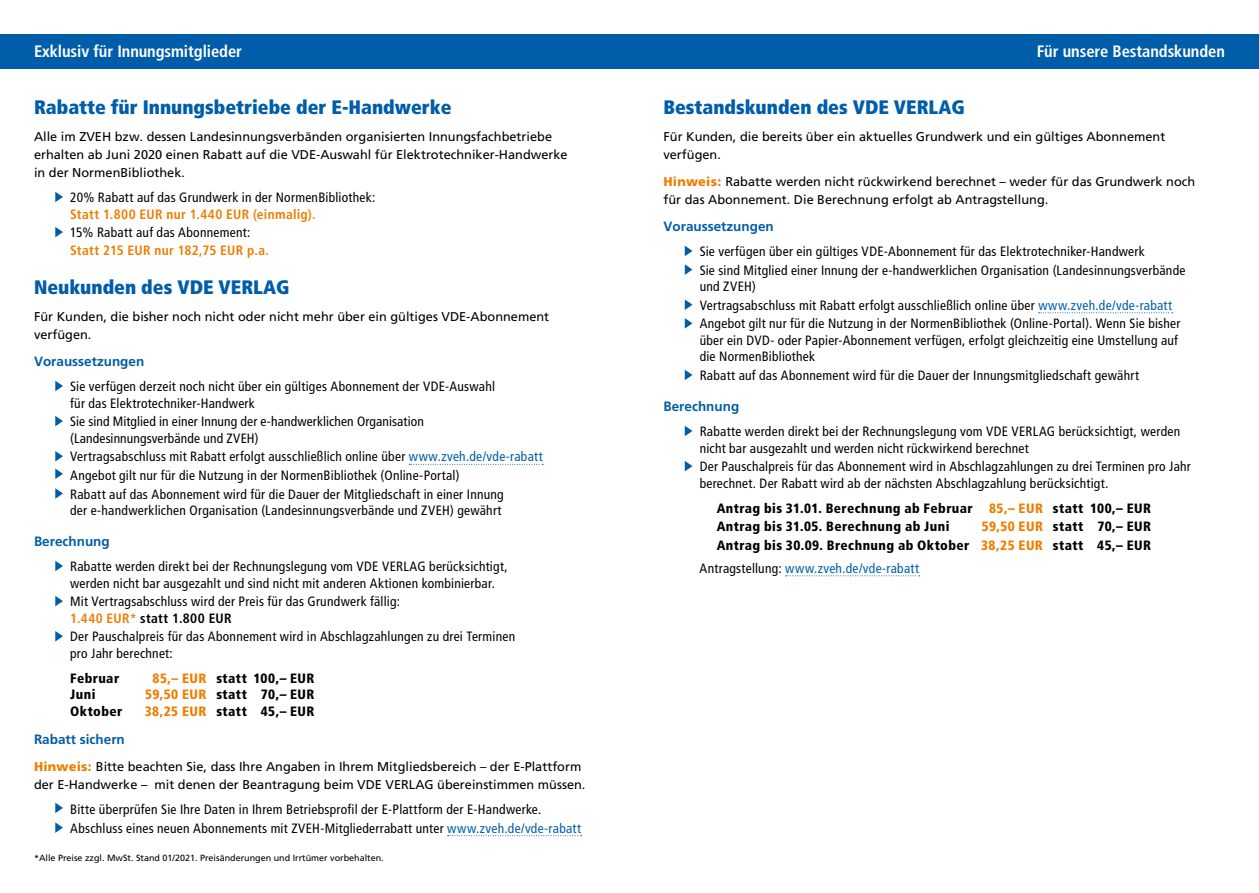
<style>
.page{position:relative;width:1259px;height:893px;background:#fff}
.page>*{position:absolute;margin:0;border:0;box-sizing:border-box;transform-origin:0 0}
.t1{font:900 condensed 19.5px "Frutiger LT Std";color:#005da9}
.t2{font:700 condensed 16.5px "Frutiger LT Std";letter-spacing:-.005em;color:#fff}
.t3{font:condensed 13.5px/16.5px "Frutiger LT Std";letter-spacing:.02em;color:#000}
.t4{font:900 condensed 13.5px/18.6px "Frutiger LT Std";letter-spacing:.03em;color:#000}
.t5{font:700 13.5px "Frutiger LT Std";color:#005da9}
.t6{font:700 condensed 13.5px "Frutiger LT Std";letter-spacing:.025em;color:#ef7d00}
.t7{font:condensed 13.5px "Frutiger LT Std";letter-spacing:.02em;color:#005da9}
.t8{font:12.75px/18px "Frutiger LT Std";color:#000}
.t9{font:9px "Frutiger LT Std";color:#000}
.s1{color:#005da9}
.s2{font-weight:700;color:#ef7d00}
.s3{font-weight:700}
.s4{color:#ef7d00}
.s5{font-weight:900;color:#ef7d00}
.s6{color:#000}
</style>
<div class="page">
<div style="left:0;top:34px;width:629px;height:34px;background:#005da9"></div>
<div style="left:629px;top:34px;width:630px;height:34px;background:#005da9"></div>
<svg style="left:409px;top:464px;width:134px;height:1px"></svg>
<svg style="left:448px;top:835px;width:134px;height:1px"></svg>
<svg style="left:55px;top:192px;width:8px;height:10px"></svg>
<svg style="left:55px;top:227px;width:8px;height:10px"></svg>
<svg style="left:55px;top:381px;width:8px;height:10px"></svg>
<svg style="left:55px;top:416px;width:8px;height:10px"></svg>
<svg style="left:55px;top:451px;width:8px;height:10px"></svg>
<svg style="left:55px;top:468px;width:8px;height:11px"></svg>
<svg style="left:55px;top:488px;width:8px;height:11px"></svg>
<svg style="left:55px;top:561px;width:8px;height:10px"></svg>
<svg style="left:55px;top:596px;width:8px;height:10px"></svg>
<svg style="left:55px;top:631px;width:8px;height:10px"></svg>
<svg style="left:55px;top:803px;width:8px;height:10px"></svg>
<svg style="left:55px;top:822px;width:8px;height:11px"></svg>
<svg style="left:1038px;top:312px;width:134px;height:1px"></svg>
<svg style="left:785px;top:575px;width:134px;height:1px"></svg>
<svg style="left:685px;top:246px;width:7px;height:10px"></svg>
<svg style="left:685px;top:264px;width:7px;height:11px"></svg>
<svg style="left:685px;top:299px;width:7px;height:11px"></svg>
<svg style="left:685px;top:318px;width:7px;height:11px"></svg>
<svg style="left:685px;top:370px;width:7px;height:10px"></svg>
<svg style="left:685px;top:426px;width:7px;height:10px"></svg>
<svg style="left:685px;top:461px;width:7px;height:10px"></svg>
<p class="t2" style="left:34px;top:42px;width:209px">Exklusiv für Innungsmitglieder</p>
<p class="t2" style="left:1036px;top:42px;width:190px">Für unsere Bestandskunden</p>
<h1 class="t1" style="left:34px;top:95px;width:419px">Rabatte für Innungsbetriebe der E-Handwerke</h1>
<p class="t8" style="left:34px;top:128px;width:535px">Alle im ZVEH bzw. dessen Landesinnungsverbänden organisierten Innungsfachbetriebe erhalten ab Juni 2020 einen Rabatt auf die VDE-Auswahl für Elektrotechniker-Handwerke in der NormenBibliothek.</p>
<p class="t3" style="left:70px;top:189px;width:307px">20% Rabatt auf das Grundwerk in der NormenBibliothek:</p>
<p class="t6" style="left:70px;top:206px;width:247px">Statt 1.800 EUR nur 1.440 EUR (einmalig).</p>
<p class="t3" style="left:70px;top:224px;width:182px">15% Rabatt auf das Abonnement:</p>
<p class="t6" style="left:70px;top:242px;width:200px">Statt 215 EUR nur 182,75 EUR p.a.</p>
<h1 class="t1" style="left:34px;top:275px;width:257px">Neukunden des VDE VERLAG</h1>
<p class="t8" style="left:34px;top:308px;width:517px">Für Kunden, die bisher noch nicht oder nicht mehr über ein gültiges VDE-Abonnement verfügen.</p>
<p class="t5" style="left:34px;top:353px;width:112px">Voraussetzungen</p>
<p class="t3" style="left:70px;top:378px;width:426px">Sie verfügen derzeit noch nicht über ein gültiges Abonnement der VDE-Auswahl für das Elektrotechniker-Handwerk</p>
<p class="t3" style="left:70px;top:413px;width:355px">Sie sind Mitglied in einer Innung der e-handwerklichen Organisation (Landesinnungsverbände und ZVEH)</p>
<p class="t3" style="left:70px;top:447px;width:474px;line-height:18.6px">Vertragsabschluss mit Rabatt erfolgt ausschließlich online über <span class="s1">www.zveh.de/vde-rabatt<br></span>Angebot gilt nur für die Nutzung in der NormenBibliothek (Online-Portal)<br>Rabatt auf das Abonnement wird für die Dauer der Mitgliedschaft in einer Innung</p>
<p class="t3" style="left:70px;top:502px;width:433px">der e-handwerklichen Organisation (Landesinnungsverbände und ZVEH) gewährt</p>
<p class="t5" style="left:34px;top:533px;width:77px">Berechnung</p>
<p class="t3" style="left:70px;top:558px;width:439px">Rabatte werden direkt bei der Rechnungslegung vom VDE VERLAG berücksichtigt, werden nicht bar ausgezahlt und sind nicht mit anderen Aktionen kombinierbar.</p>
<p class="t3" style="left:70px;top:593px;width:331px">Mit Vertragsabschluss wird der Preis für das Grundwerk fällig:<br><span class="s2">1.440 EUR*</span> <span class="s3">statt 1.800 EUR</span></p>
<p class="t3" style="left:70px;top:628px;width:446px">Der Pauschalpreis für das Abonnement wird in Abschlagzahlungen zu drei Terminen pro Jahr berechnet:</p>
<p class="t4" style="left:70px;top:669px;width:51px">Februar</p>
<p class="t4" style="left:153px;top:669px;width:163px"><span class="s4">85,– EUR</span> statt 100,– EUR</p>
<p class="t4" style="left:70px;top:685px;width:27px">Juni</p>
<p class="t4" style="left:145px;top:685px;width:171px"><span class="s4">59,50 EUR</span> statt 70,– EUR</p>
<p class="t4" style="left:70px;top:702px;width:54px">Oktober</p>
<p class="t4" style="left:145px;top:702px;width:171px"><span class="s4">38,25 EUR</span> statt 45,– EUR</p>
<p class="t5" style="left:34px;top:731px;width:92px">Rabatt sichern</p>
<p class="t8" style="left:34px;top:758px;width:553px"><span class="s5">Hinweis:</span> Bitte beachten Sie, dass Ihre Angaben in Ihrem Mitgliedsbereich – der E-Plattform der E-Handwerke – mit denen der Beantragung beim VDE VERLAG übereinstimmen müssen.</p>
<p class="t3" style="left:70px;top:800px;width:512px;line-height:18.6px">Bitte überprüfen Sie Ihre Daten in Ihrem Betriebsprofil der E-Plattform der E-Handwerke.<br>Abschluss eines neuen Abonnements mit ZVEH-Mitgliederrabatt unter <span class="s1">www.zveh.de/vde-rabatt</span></p>
<p class="t9" style="left:34px;top:853px;width:351px">*Alle Preise zzgl. MwSt. Stand 01/2021. Preisänderungen und Irrtümer vorbehalten.</p>
<h1 class="t1" style="left:663px;top:95px;width:303px">Bestandskunden des VDE VERLAG</h1>
<p class="t8" style="left:663px;top:128px;width:503px">Für Kunden, die bereits über ein aktuelles Grundwerk und ein gültiges Abonnement verfügen.</p>
<p class="t8" style="left:663px;top:173px;width:533px"><span class="s5">Hinweis:</span> Rabatte werden nicht rückwirkend berechnet – weder für das Grundwerk noch für das Abonnement. Die Berechnung erfolgt ab Antragstellung.</p>
<p class="t5" style="left:663px;top:218px;width:112px">Voraussetzungen</p>
<p class="t3" style="left:699px;top:242px;width:487px;line-height:18.6px">Sie verfügen über ein gültiges VDE-Abonnement für das Elektrotechniker-Handwerk<br>Sie sind Mitglied einer Innung der e-handwerklichen Organisation (Landesinnungsverbände</p>
<p class="t3" style="left:699px;top:277px;width:482px;line-height:18.6px">und ZVEH)<br>Vertragsabschluss mit Rabatt erfolgt ausschließlich online über <span class="s1">www.zveh.de/vde-rabatt<br></span>Angebot gilt nur für die Nutzung in der NormenBibliothek (Online-Portal). Wenn Sie bisher</p>
<p class="t3" style="left:699px;top:332px;width:480px">über ein DVD- oder Papier-Abonnement verfügen, erfolgt gleichzeitig eine Umstellung auf die NormenBibliothek</p>
<p class="t3" style="left:699px;top:367px;width:441px">Rabatt auf das Abonnement wird für die Dauer der Innungsmitgliedschaft gewährt</p>
<p class="t5" style="left:663px;top:398px;width:77px">Berechnung</p>
<p class="t3" style="left:699px;top:423px;width:482px">Rabatte werden direkt bei der Rechnungslegung vom VDE VERLAG berücksichtigt, werden nicht bar ausgezahlt und werden nicht rückwirkend berechnet</p>
<p class="t3" style="left:699px;top:458px;width:493px">Der Pauschalpreis für das Abonnement wird in Abschlagzahlungen zu drei Terminen pro Jahr berechnet. Der Rabatt wird ab der nächsten Abschlagzahlung berücksichtigt.</p>
<p class="t4" style="left:716px;top:499px;width:436px">Antrag bis 31.01. Berechnung ab Februar <span class="s4">85,– EUR</span> statt 100,– EUR<br>Antrag bis 31.05. Berechnung ab Juni</p>
<p class="t4" style="left:716px;top:517px;width:436px;text-align:right"><span class="s4">59,50 EUR</span> statt 70,– EUR<br>Antrag bis 30.09. Brechnung ab Oktober <span class="s4">38,25 EUR</span> statt 45,– EUR</p>
<p class="t7" style="left:699px;top:560px;width:221px"><span class="s6">Antragstellung:</span> www.zveh.de/vde-rabatt</p>
</div>
